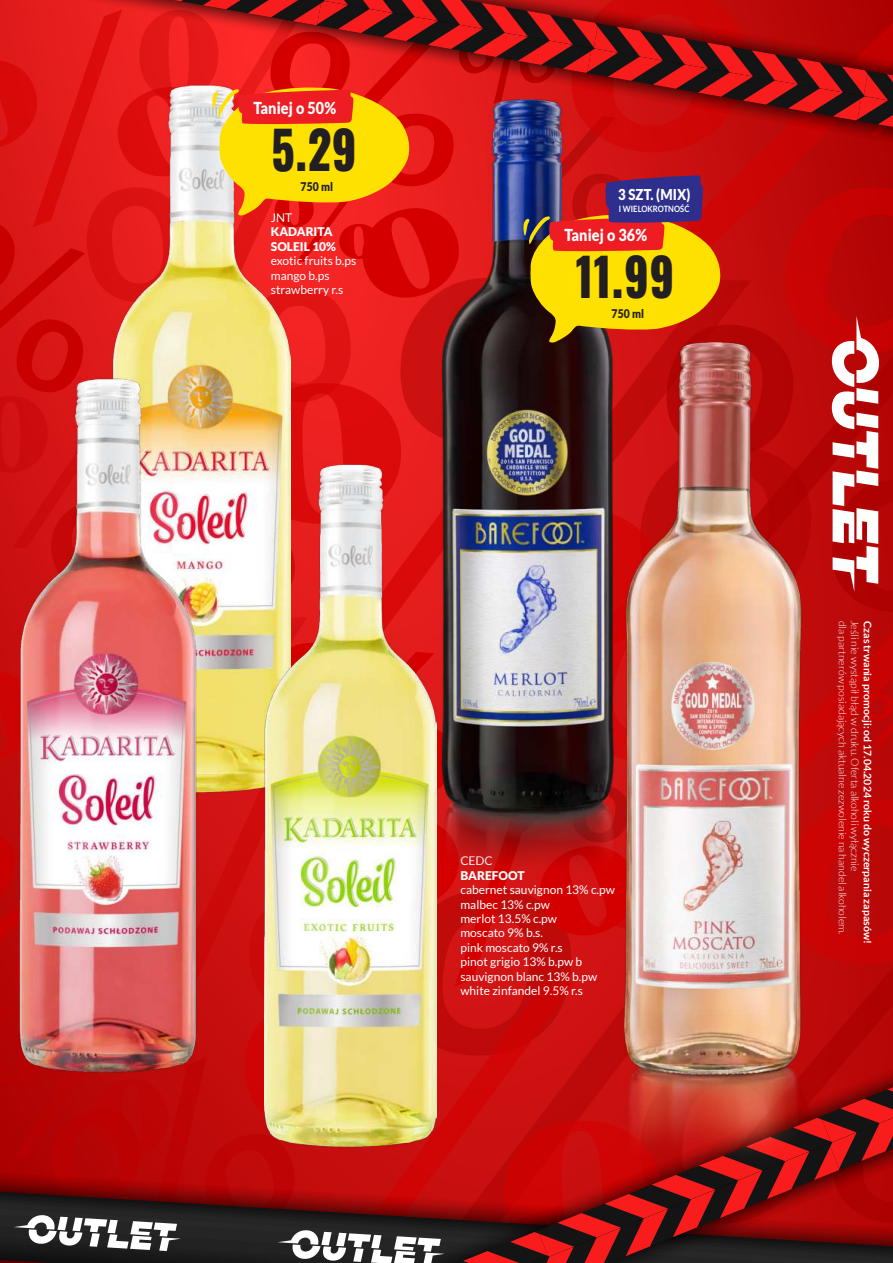
<style>
.page{position:relative;width:893px;height:1263px;background:#fff}
.page>*{position:absolute;margin:0;border:0;box-sizing:border-box;transform-origin:0 0}
.t1{font:800 52.2px "Oswald";color:#231f20;scale:.87 1}
.t2{font:900 16.5px "Lato";letter-spacing:.01em;color:#fff;scale:.87 1}
.t3{font:900 15px "Lato";letter-spacing:.01em;color:#fff;scale:.87 1}
.t4{font:12px/14.4px "Lato";color:#fff}
.t5{font:900 12px/14.4px "Lato";color:#fff}
.t6{font:900 12px "Lato";letter-spacing:.01em;color:#231f20;scale:.87 1}
.t7{font:300 10.5px "Lato";color:#fff}
.t8{font:700 10.5px "Lato";color:#fff}
.t9{font:700 8.7px "Lato";letter-spacing:.01em;color:#fff;scale:.87 1}
</style>
<div class="page">
<img style="left:0;top:0;width:893px;height:1263px">
<img style="left:625px;top:343px;width:177px;height:823px">
<h2 class="t2" style="left:253px;top:98px;width:97px">Taniej o 50%</h2>
<h1 class="t1" style="left:271px;top:122px;width:100px">5.29</h1>
<p class="t6" style="left:301px;top:179px;width:39px">750 ml</p>
<p class="t4" style="left:271px;top:212px;width:23px">JNT</p>
<p class="t5" style="left:271px;top:225px;width:67px">KADARITA<br>SOLEIL 10%</p>
<p class="t4" style="left:271px;top:254px;width:87px">exotic fruits b.ps mango b.ps strawberry r.s</p>
<p class="t3" style="left:618px;top:186px;width:85px">3 SZT. (MIX)</p>
<p class="t9" style="left:619px;top:204px;width:83px">I WIELOKROTNOŚĆ</p>
<h2 class="t2" style="left:564px;top:226px;width:97px">Taniej o 36%</h2>
<h1 class="t1" style="left:576px;top:250px;width:115px">11.99</h1>
<p class="t6" style="left:612px;top:306px;width:39px">750 ml</p>
<p class="t4" style="left:460px;top:855px;width:34px">CEDC</p>
<p class="t5" style="left:460px;top:868px;width:66px">BAREFOOT</p>
<p class="t4" style="left:460px;top:882px;width:156px">cabernet sauvignon 13% c.pw malbec 13% c.pw<br>merlot 13.5% c.pw<br>moscato 9% b.s.<br>pink moscato 9% r.s<br>pinot grigio 13% b.pw b sauvignon blanc 13% b.pw white zinfandel 9.5% r.s</p>
<p class="t7" style="left:848px;top:621px;width:315px;rotate:90deg">dla partnerów posiadających aktualne zezwolenie na handel alkoholem.</p>
<p class="t7" style="left:861px;top:620px;width:253px;rotate:90deg">Jeśli nie wystąpił błąd w druku. Oferta alkoholi wyłącznie</p>
<p class="t8" style="left:872px;top:621px;width:324px;rotate:90deg">Czas trwania promocji: od 17.04.2024 roku do wyczerpania zapasów!</p>
</div>
